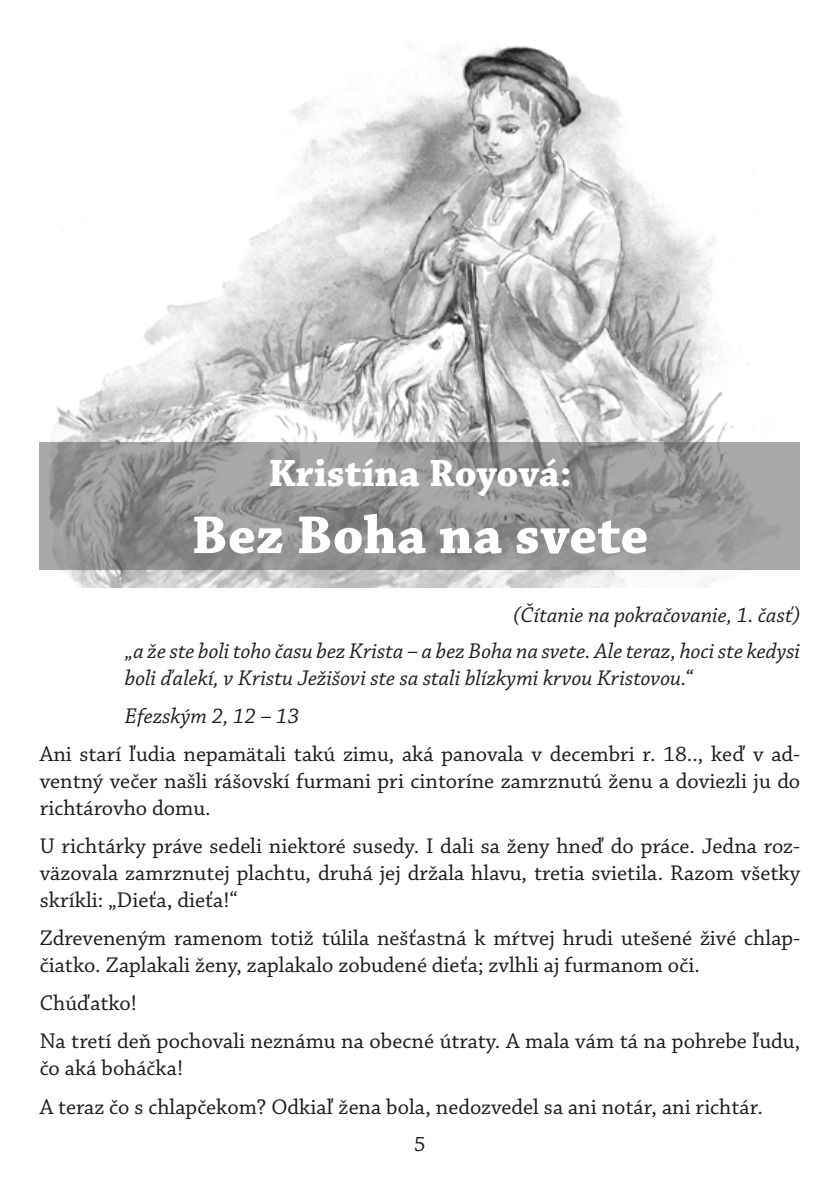
<style>
.page{position:relative;width:840px;height:1191px;background:#fff}
.page>*{position:absolute;margin:0;border:0;box-sizing:border-box;transform-origin:0 0}
.t1{font:700 56px "Chaparral Pro";color:#fff}
.t2{font:700 40px "Chaparral Pro";color:#fff}
.t3{font:22.4px/26.8px "Chaparral Pro";color:#1d1d1b}
.t4{font:italic 22.4px/35.4px "Chaparral Pro";color:#1d1d1b;text-align:right}
.t5{font:22px "Chaparral Pro";color:#1d1d1b}
</style>
<div class="page">
<img style="left:40px;top:46px;width:759px;height:541px">
<svg style="left:40px;top:442px;width:759px;height:127px"></svg>
<h2 class="t2" style="left:268px;top:449px;width:304px">Kristína Royová:</h2>
<h1 class="t1" style="left:191px;top:502px;width:458px">Bez Boha na svete</h1>
<p class="t4" style="left:125px;top:598px;width:676px">(Čítanie na pokračovanie, 1. časť)<br>„a že ste boli toho času bez Krista – a bez Boha na svete. Ale teraz, hoci ste kedysi</p>
<p class="t4" style="left:125px;top:659px;width:568px;line-height:38.2px;text-align:left">boli ďalekí, v Kristu Ježišovi ste sa stali blízkymi krvou Kristovou.“<br>Efezským 2, 12 – 13</p>
<p class="t3" style="left:40px;top:741px;width:761px;text-align:justify">Ani starí ľudia nepamätali takú zimu, aká panovala v decembri r. 18.., keď v ad&shy;ventný večer našli rášovskí furmani pri cintoríne zamrznutú ženu a doviezli ju do richtárovho domu.</p>
<p class="t3" style="left:40px;top:833px;width:761px;text-align:justify">U richtárky práve sedeli niektoré susedy. I dali sa ženy hneď do práce. Jedna roz&shy;väzovala zamrznutej plachtu, druhá jej držala hlavu, tretia svietila. Razom všetky skríkli: „Dieťa, dieťa!“</p>
<p class="t3" style="left:40px;top:925px;width:761px">Zdreveneným ramenom totiž túlila nešťastná k mŕtvej hrudi utešené živé chlap&shy;čiatko. Zaplakali ženy, zaplakalo zobudené dieťa; zvlhli aj furmanom oči.</p>
<p class="t3" style="left:40px;top:985px;width:761px;line-height:38.2px">Chúďatko!<br>Na tretí deň pochovali neznámu na obecné útraty. A mala vám tá na pohrebe ľudu,</p>
<p class="t3" style="left:40px;top:1050px;width:724px;line-height:38.2px">čo aká boháčka!<br>A teraz čo s chlapčekom? Odkiaľ žena bola, nedozvedel sa ani notár, ani richtár.</p>
<p class="t5" style="left:414px;top:1131px;width:13px">5</p>
</div>
